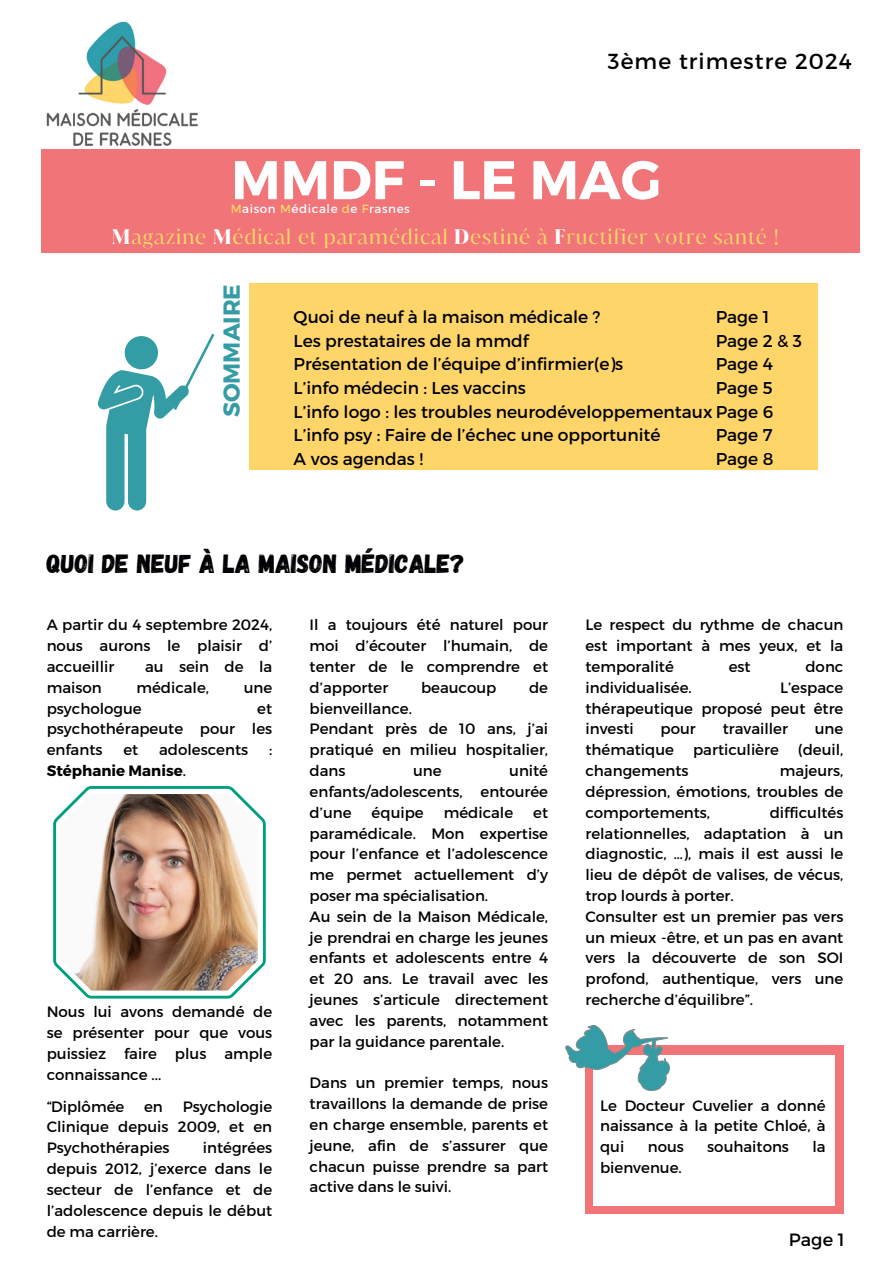
<style>
.page{position:relative;width:893px;height:1263px;background:#fff}
.page>*{position:absolute;margin:0;border:0;box-sizing:border-box;transform-origin:0 0}
.t1{font:700 54.3px "Montserrat";color:#fff}
.t2{font:26.25px "Gagalin";color:#010004}
.t3{font:700 23.17px "Montserrat";color:#349ca5}
.t4{font:21.75px "Montserrat";letter-spacing:.05em;color:#010004}
.t5{font:20.1px "Juana";letter-spacing:.05em;color:#fdd569}
.t6{font:17.77px "Montserrat";color:#010004}
.t7{font:17.1px/23.6px "Montserrat";color:#010004}
.t8{font:15px/20.9px "Montserrat";color:#000;text-align:justify}
.t9{font:700 15px "Montserrat";color:#000}
.t10{font:11.85px "Montserrat";letter-spacing:.05em;color:#fff}
.s1{font-weight:700;color:#fff}
.s2{color:#fdd569}
.s3{font-weight:400}
</style>
<div class="page">
<div style="left:249px;top:283px;width:568px;height:187px;background:#fdd569"></div>
<div style="left:41px;top:149px;width:818px;height:104px;background:#f17478"></div>
<img style="left:46px;top:21px;width:152px;height:125px">
<svg style="left:97px;top:333px;width:117px;height:177px"></svg>
<svg style="left:53px;top:786px;width:213px;height:212px"></svg>
<svg style="left:56px;top:789px;width:207px;height:207px"></svg>
<img style="left:61px;top:794px;width:197px;height:196px">
<div style="left:585px;top:1046px;width:258px;height:168px;background:#f17478"></div>
<div style="left:593px;top:1055px;width:241px;height:151px;background:#fff"></div>
<svg style="left:565px;top:1025px;width:105px;height:66px"></svg>
<h3 class="t4" style="left:608px;top:47px;width:245px">3ème trimestre 2024</h3>
<h6 class="t1" style="left:231px;top:145px;width:431px">MMDF - LE MAG</h6>
<p class="t5" style="left:112px;top:223px;width:668px"><span class="s1">M</span>agazine <span class="s1">M</span>édical et paramédical <span class="s1">D</span>estiné à <span class="s1">F</span>ructifier votre santé !</p>
<h2 class="t10" style="left:231px;top:202px;width:181px"><span class="s2">M</span>aison <span class="s2">M</span>édicale <span class="s2">d</span>e <span class="s2">F</span>rasnes</h2>
<h6 class="t3" style="left:217px;top:417px;width:135px;rotate:-90deg">SOMMAIRE</h6>
<h1 class="t7" style="left:294px;top:304px;width:481px">Quoi de neuf à la maison médicale ?<br>Les prestataires de la mmdf<br>Présentation de l’équipe d’infirmier(e)s<br>L’info médecin : Les vaccins<br>L’info logo : les troubles neurodéveloppementaux Page 6<br>L’info psy : Faire de l’échec une opportunité<br>A vos agendas !</h1>
<h5 class="t7" style="left:715px;top:304px;width:88px">Page 1<br>Page 2 &amp; 3<br>Page 4<br>Page 5</h5>
<h5 class="t7" style="left:715px;top:422px;width:59px">Page 7<br>Page 8</h5>
<p class="t2" style="left:47px;top:547px;width:420px">QUOI DE NEUF À LA MAISON MÉDICALE?</p>
<p class="t8" style="left:47px;top:614px;width:227px">A partir du 4 septembre 2024, nous aurons le plaisir d’ accueillir</p>
<p class="t8" style="left:145px;top:655px;width:129px">au sein de la</p>
<p class="t8" style="left:47px;top:676px;width:57px">maison</p>
<p class="t8" style="left:136px;top:676px;width:74px">médicale,</p>
<p class="t8" style="left:244px;top:676px;width:30px">une</p>
<p class="t8" style="left:47px;top:697px;width:97px">psychologue</p>
<p class="t8" style="left:47px;top:697px;width:227px;text-indent:211px">et psychothérapeute pour les enfants</p>
<p class="t8" style="left:123px;top:739px;width:16px">et</p>
<p class="t8" style="left:159px;top:739px;width:91px">adolescents</p>
<p class="t8" style="left:269px;top:739px;width:5px">:</p>
<p class="t9" style="left:47px;top:761px;width:141px">Stéphanie Manise<span class="s3">.</span></p>
<p class="t8" style="left:47px;top:1000px;width:227px">Nous lui avons demandé de se présenter pour que vous puissiez faire plus ample connaissance ...</p>
<p class="t8" style="left:47px;top:1095px;width:79px">“Diplômée</p>
<p class="t8" style="left:144px;top:1095px;width:20px">en</p>
<p class="t8" style="left:47px;top:1095px;width:227px;text-indent:136px">Psychologie Clinique depuis 2009, et en Psychothérapies</p>
<p class="t8" style="left:47px;top:1137px;width:227px;text-indent:156px">intégrées depuis 2012, j’exerce dans le secteur de l’enfance et de l’adolescence depuis le début de ma carrière.</p>
<p class="t8" style="left:310px;top:614px;width:240px">Il a toujours été naturel pour moi d’écouter l’humain, de tenter de le comprendre et d’apporter</p>
<p class="t8" style="left:421px;top:676px;width:77px">beaucoup</p>
<p class="t8" style="left:529px;top:676px;width:21px">de</p>
<p class="t8" style="left:310px;top:697px;width:104px">bienveillance.</p>
<p class="t8" style="left:310px;top:718px;width:240px">Pendant près de 10 ans, j’ai pratiqué en milieu hospitalier, dans</p>
<p class="t8" style="left:310px;top:759px;width:240px;text-indent:200px">unité enfants/adolescents, entourée d’une</p>
<p class="t8" style="left:413px;top:759px;width:30px">une</p>
<p class="t8" style="left:372px;top:801px;width:54px">équipe</p>
<p class="t8" style="left:444px;top:801px;width:71px">médicale</p>
<p class="t8" style="left:310px;top:801px;width:240px;text-indent:224px">et paramédicale. Mon expertise pour l’enfance et l’adolescence me permet actuellement d’y poser ma spécialisation.</p>
<p class="t8" style="left:310px;top:905px;width:240px">Au sein de la Maison Médicale, je prendrai en charge les jeunes enfants et adolescents entre 4 et 20 ans. Le travail avec les jeunes s’articule directement avec les parents, notamment par la guidance parentale.</p>
<p class="t8" style="left:310px;top:1072px;width:240px">Dans un premier temps, nous travaillons la demande de prise en charge ensemble, parents et jeune, afin de s’assurer que chacun puisse prendre sa part active dans le suivi.</p>
<p class="t8" style="left:585px;top:614px;width:259px">Le respect du rythme de chacun est important à mes yeux, et la temporalité</p>
<p class="t8" style="left:728px;top:655px;width:23px">est</p>
<p class="t8" style="left:805px;top:655px;width:39px">donc</p>
<p class="t8" style="left:585px;top:676px;width:108px">individualisée.</p>
<p class="t8" style="left:585px;top:676px;width:259px;text-indent:195px">L’espace thérapeutique proposé peut être investi</p>
<p class="t8" style="left:660px;top:718px;width:37px">pour</p>
<p class="t8" style="left:722px;top:718px;width:67px">travailler</p>
<p class="t8" style="left:815px;top:718px;width:30px">une</p>
<p class="t8" style="left:585px;top:739px;width:90px">thématique</p>
<p class="t8" style="left:693px;top:739px;width:87px">particulière</p>
<p class="t8" style="left:798px;top:739px;width:47px">(deuil,</p>
<p class="t8" style="left:585px;top:759px;width:105px">changements</p>
<p class="t8" style="left:585px;top:759px;width:259px;text-indent:194px">majeurs, dépression, émotions, troubles de comportements,</p>
<p class="t8" style="left:585px;top:801px;width:259px;text-indent:184px">difficultés relationnelles, adaptation à un diagnostic, …), mais il est aussi le lieu de dépôt de valises, de vécus, trop lourds à porter.</p>
<p class="t8" style="left:585px;top:905px;width:259px">Consulter est un premier pas vers un mieux -être, et un pas en avant vers la découverte de son SOI profond, authentique, vers une recherche d’équilibre”.</p>
<p class="t8" style="left:600px;top:1094px;width:227px">Le Docteur Cuvelier a donné naissance à la petite Chloé, à qui</p>
<p class="t8" style="left:648px;top:1135px;width:38px">nous</p>
<p class="t8" style="left:707px;top:1135px;width:83px">souhaitons</p>
<p class="t8" style="left:812px;top:1135px;width:15px">la</p>
<p class="t8" style="left:600px;top:1156px;width:83px">bienvenue.</p>
<p class="t6" style="left:789px;top:1228px;width:57px">Page 1</p>
</div>
